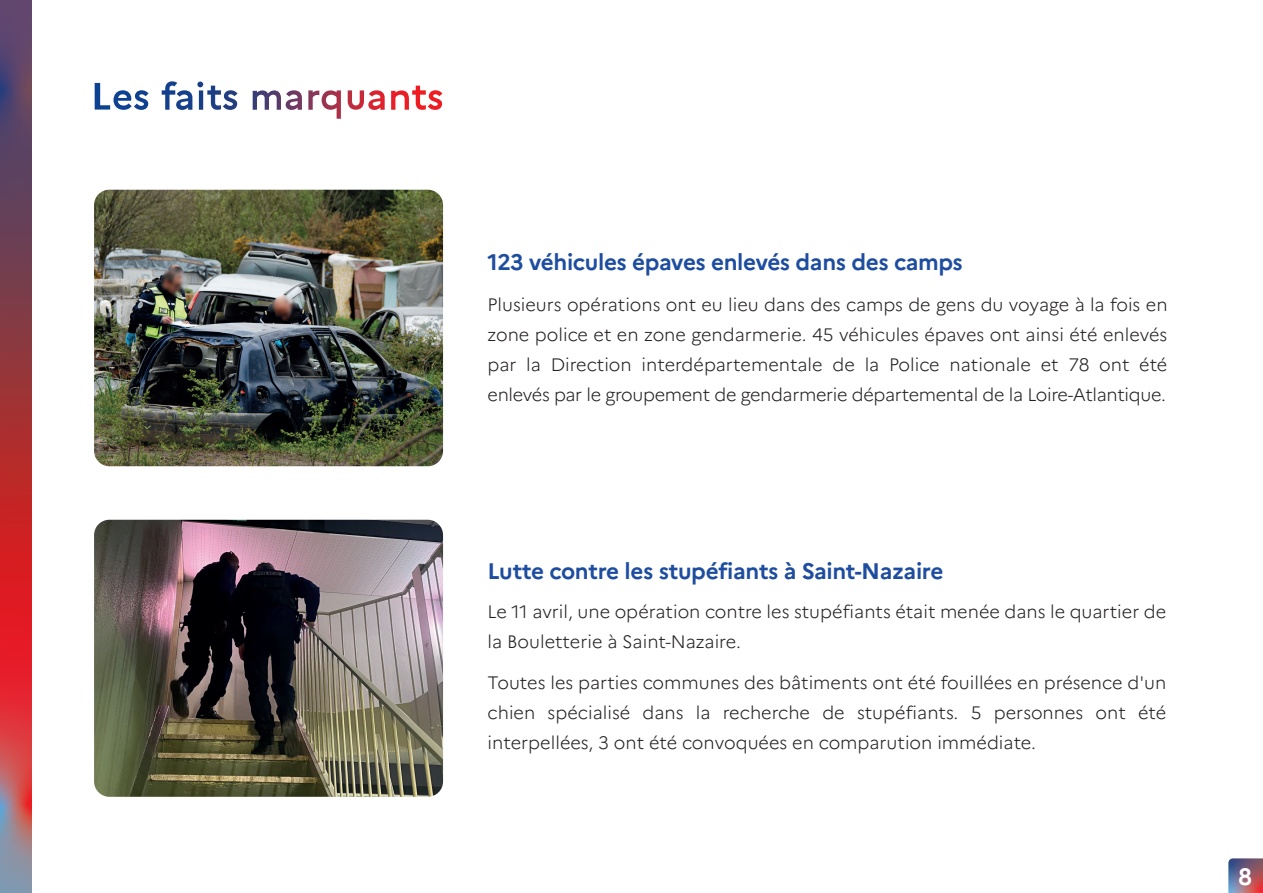
<style>
.page{position:relative;width:1263px;height:893px;background:#fff}
.page>*{position:absolute;margin:0;border:0;box-sizing:border-box;transform-origin:0 0}
.t1{font:700 23.55px "Marianne";color:#fff;scale:.95 1}
.t2{font:700 22.5px "Marianne";letter-spacing:-.015em;color:#1e4da0}
.t3{font:300 18px/30px "Marianne";color:#231f20;text-align:justify}
</style>
<div class="page">
<svg style="left:95px;top:81px;width:347px;height:29px"></svg>
<svg style="left:1228px;top:858px;width:35px;height:35px"></svg>
<svg style="left:0;top:0;width:31px;height:893px;background:#9d3e4c"></svg>
<img style="left:94px;top:520px;width:349px;height:277px">
<img style="left:94px;top:190px;width:349px;height:276px">
<p class="t2" style="left:488px;top:248px;width:477px">123 véhicules épaves enlevés dans des camps</p>
<p class="t3" style="left:488px;top:289px;width:681px">Plusieurs opérations ont eu lieu dans des camps de gens du voyage à la fois en zone police et en zone gendarmerie. 45 véhicules épaves ont ainsi été enlevés par la Direction interdépartementale de la Police nationale et 78 ont été enlevés par le groupement de gendarmerie départemental de la Loire-Atlantique.</p>
<p class="t2" style="left:488px;top:557px;width:457px">Lutte contre les stupéfiants à Saint-Nazaire</p>
<p class="t3" style="left:488px;top:597px;width:680px">Le 11 avril, une opération contre les stupéfiants était menée dans le quartier de la Bouletterie à Saint-Nazaire.</p>
<p class="t3" style="left:488px;top:667px;width:680px">Toutes les parties communes des bâtiments ont été fouillées en présence d'un chien spécialisé dans la recherche de stupéfiants. 5 personnes ont été interpellées, 3 ont été convoquées en comparution immédiate.</p>
<h1 class="t1" style="left:1238px;top:862px;width:16px">8</h1>
</div>
